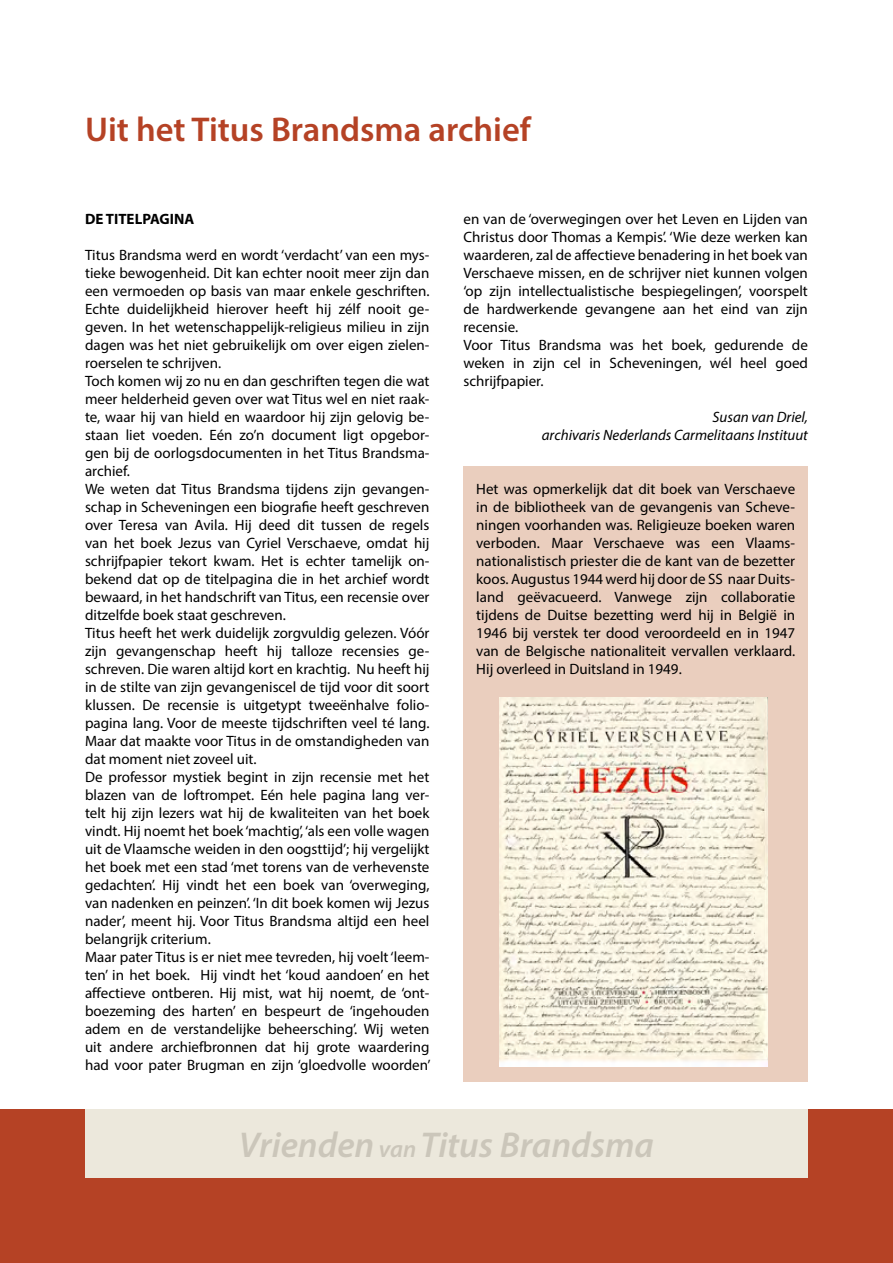
<style>
.page{position:relative;width:893px;height:1263px;background:#fff}
.page>*{position:absolute;margin:0;border:0;box-sizing:border-box;transform-origin:0 0}
.t1{font:italic 600 36px "Myriad Pro";color:#cbc6ba}
.t2{font:600 34.5px "Myriad Pro";color:#b54225}
.t3{font:15px/18px "Myriad Pro";color:#000}
.t4{font:italic 15px/18px "Myriad Pro";color:#000;text-align:right}
.t5{font:700 15px "Myriad Pro";color:#000}
.s1{font-size:24px}
</style>
<div class="page">
<div style="left:463px;top:466px;width:345px;height:615px;background:#eacebe"></div>
<div style="left:0;top:1110px;width:893px;height:153px;background:#b54225"></div>
<div style="left:85px;top:1110px;width:723px;height:68px;background:#ece8dc"></div>
<img style="left:500px;top:697px;width:267px;height:369px">
<h2 class="t2" style="left:85px;top:107px;width:447px">Uit het Titus Brandsma archief</h2>
<p class="t5" style="left:85px;top:209px;width:111px">DE TITELPAGINA</p>
<p class="t3" style="left:85px;top:246px;width:347px">Titus Brandsma werd en wordt ‘verdacht’ van een mys&shy;tieke bewogenheid. Dit kan echter nooit meer zijn dan een vermoeden op basis van maar enkele geschriften.<br>Echte duidelijkheid hierover heeft hij zélf nooit ge&shy;geven. In het wetenschappelijk-religieus milieu in zijn dagen was het niet gebruikelijk om over eigen zielen&shy;roerselen te schrijven.<br>Toch komen wij zo nu en dan geschriften tegen die wat meer helderheid geven over wat Titus wel en niet raak&shy;te, waar hij van hield en waardoor hij zijn gelovig be&shy;staan liet voeden. Eén zo’n document ligt opgebor&shy;gen bij de oorlogsdocumenten in het Titus Brandsma&shy;archief.<br>We weten dat Titus Brandsma tijdens zijn gevangen&shy;schap in Scheveningen een biografie heeft geschreven over Teresa van Avila. Hij deed dit tussen de regels van het boek Jezus van Cyriel Verschaeve, omdat hij schrijfpapier tekort kwam. Het is echter tamelijk on&shy;bekend dat op de titelpagina die in het archief wordt bewaard, in het handschrift van Titus, een recensie over ditzelfde boek staat geschreven.<br>Titus heeft het werk duidelijk zorgvuldig gelezen. Vóór zijn gevangenschap heeft hij talloze recensies ge&shy;schreven. Die waren altijd kort en krachtig. Nu heeft hij in de stilte van zijn gevangeniscel de tijd voor dit soort klussen. De recensie is uitgetypt tweeënhalve folio&shy;pagina lang. Voor de meeste tijdschriften veel té lang.<br>Maar dat maakte voor Titus in de omstandigheden van dat moment niet zoveel uit.<br>De professor mystiek begint in zijn recensie met het blazen van de loftrompet. Eén hele pagina lang ver&shy;telt hij zijn lezers wat hij de kwaliteiten van het boek vindt. Hij noemt het boek ‘machtig’, ‘als een volle wagen uit de Vlaamsche weiden in den oogsttijd’; hij vergelijkt het boek met een stad ‘met torens van de verhevenste gedachten’. Hij vindt het een boek van ‘overweging, van nadenken en peinzen’. ‘In dit boek komen wij Jezus nader’, meent hij. Voor Titus Brandsma altijd een heel belangrijk criterium.<br>Maar pater Titus is er niet mee tevreden, hij voelt ‘leem&shy;ten’ in het boek. Hij vindt het ‘koud aandoen’ en het affectieve ontberen. Hij mist, wat hij noemt, de ‘ont&shy;boezeming des harten’ en bespeurt de ‘ingehouden adem en de verstandelijke beheersching’. Wij weten uit andere archiefbronnen dat hij grote waardering had voor pater Brugman en zijn ‘gloedvolle woorden’</p>
<p class="t3" style="left:463px;top:210px;width:346px">en van de ‘overwegingen over het Leven en Lijden van Christus door Thomas a Kempis’. ‘Wie deze werken kan waarderen, zal de affectieve benadering in het boek van Verschaeve missen, en de schrijver niet kunnen volgen ‘op zijn intellectualistische bespiegelingen’, voorspelt de hardwerkende gevangene aan het eind van zijn recensie.<br>Voor Titus Brandsma was het boek, gedurende de weken in zijn cel in Scheveningen, wél heel goed schrijfpapier.</p>
<p class="t4" style="left:542px;top:408px;width:268px">Susan van Driel,<br>archivaris Nederlands Carmelitaans Instituut</p>
<p class="t3" style="left:476px;top:480px;width:320px;text-align:justify">Het was opmerkelijk dat dit boek van Verschaeve in de bibliotheek van de gevangenis van Scheve&shy;ningen voorhanden was. Religieuze boeken waren verboden. Maar Verschaeve was een Vlaams&shy;nationalistisch priester die de kant van de bezetter koos. Augustus 1944 werd hij door de SS naar Duits&shy;land geëvacueerd. Vanwege zijn collaboratie tijdens de Duitse bezetting werd hij in België in 1946 bij verstek ter dood veroordeeld en in 1947 van de Belgische nationaliteit vervallen verklaard.<br>Hij overleed in Duitsland in 1949.</p>
<h1 class="t1" style="left:239px;top:1122px;width:417px">Vrienden <span class="s1">van</span> Titus Brandsma</h1>
</div>
